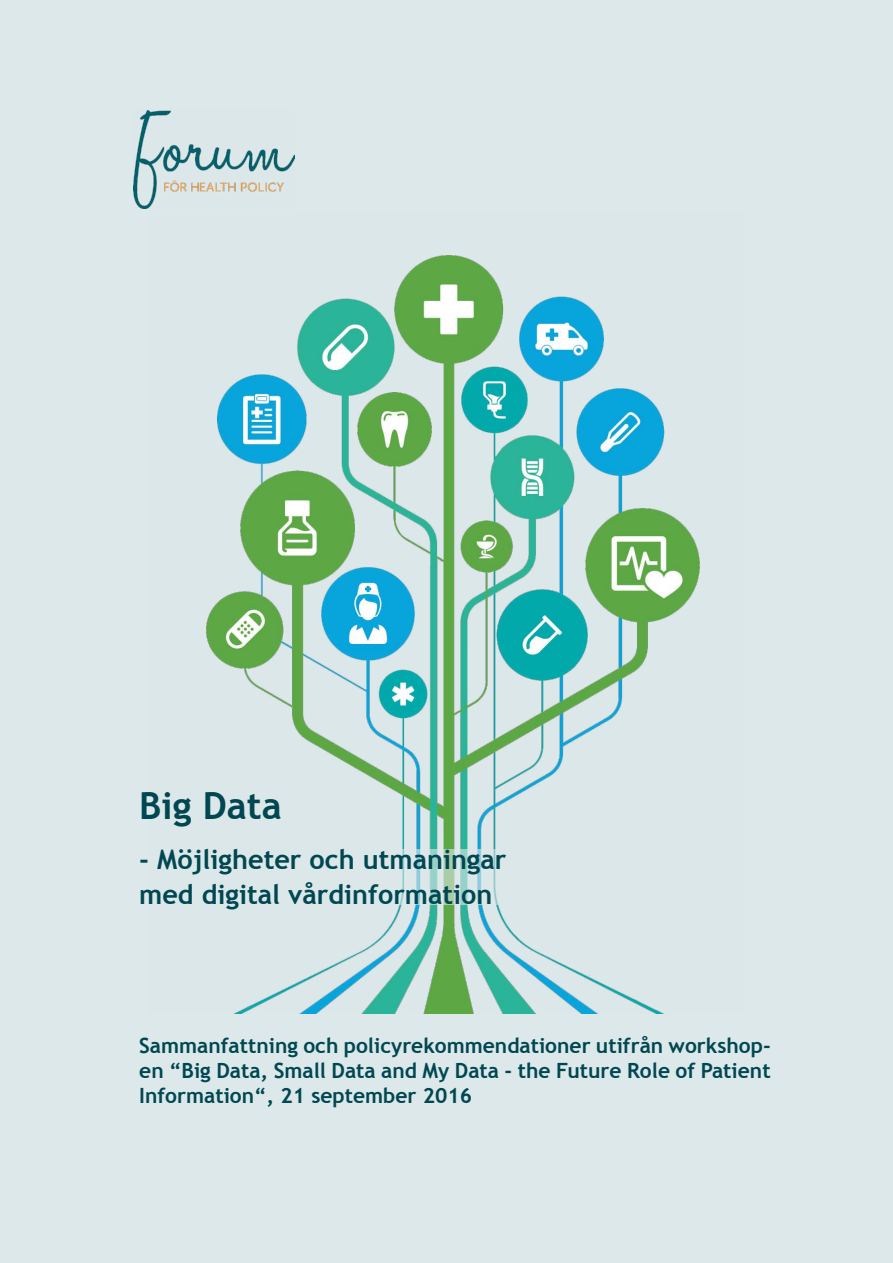
<style>
.page{position:relative;width:893px;height:1263px;background:#dce8e9}
.page>*{position:absolute;margin:0;border:0;box-sizing:border-box;transform-origin:0 0}
.t1{font:700 37.5px "Trebuchet MS";color:#004751}
.t2{font:700 27px/34.5px "Trebuchet MS";color:#004751}
.t3{font:700 21px/25.2px "Trebuchet MS";color:#004751;text-align:justify}
</style>
<div class="page">
<img style="left:134px;top:111px;width:161px;height:97px">
<img style="left:150px;top:212px;width:593px;height:801px">
<svg style="left:376px;top:849px;width:141px;height:56px;background:#cae0de"></svg>
<h1 class="t1" style="left:139px;top:782px;width:144px">Big Data</h1>
<p class="t2" style="left:139px;top:842px;width:369px">- Möjligheter och utmaningar med digital vårdinformation</p>
<p class="t3" style="left:139px;top:1032px;width:633px">Sammanfattning och policyrekommendationer utifrån workshop&shy;en “Big Data, Small Data and My Data - the Future Role of Patient Information“, 21 september 2016</p>
</div>
